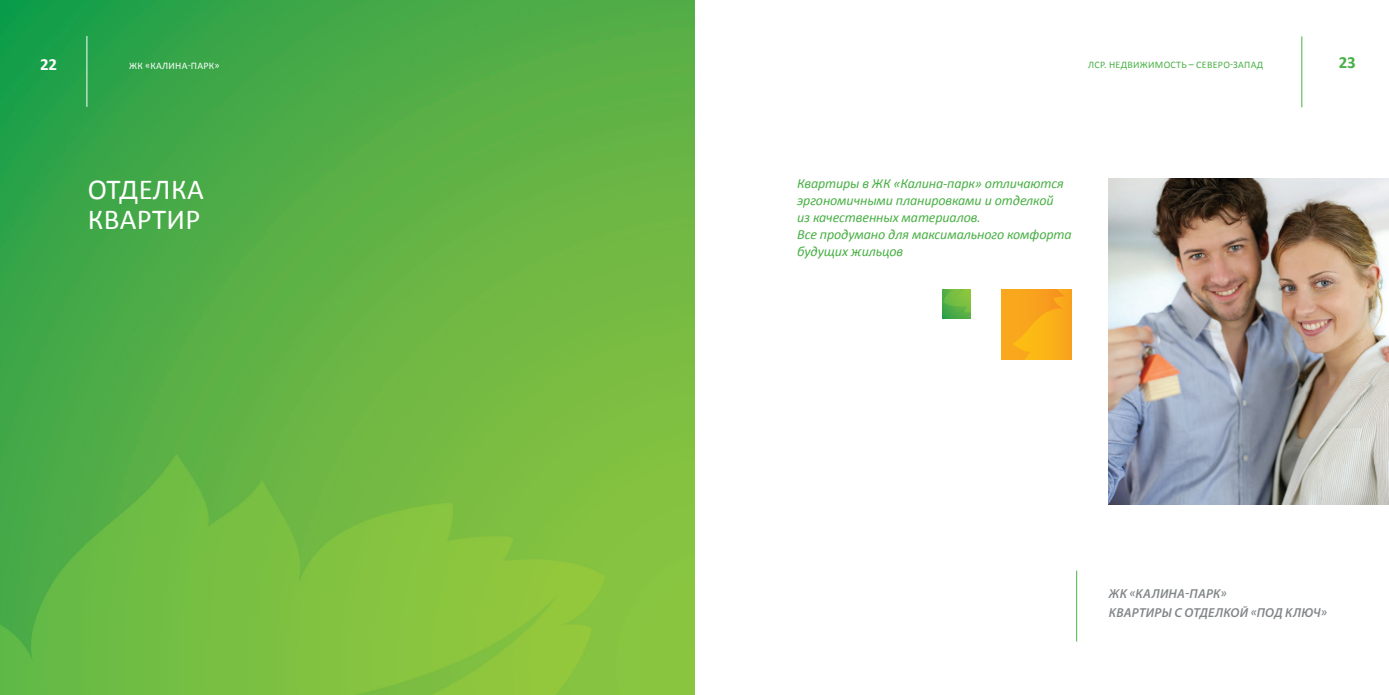
<style>
.page{position:relative;width:1389px;height:695px;background:#fff}
.page>*{position:absolute;margin:0;border:0;box-sizing:border-box;transform-origin:0 0}
.t1{font:29px/30px "Calibri";letter-spacing:.015em;color:#fff}
.t2{font:700 17px "Calibri";color:#fff}
.t3{font:700 17px "Calibri";color:#49b045}
.t4{font:italic 14px/17px "Calibri";letter-spacing:-.01em;color:#49b045}
.t5{font:italic 600 13px/19px "Myriad Pro";letter-spacing:.02em;color:#818688}
.t6{font:10px "Calibri";letter-spacing:.03em;color:#49b045}
.t7{font:10px "Calibri";letter-spacing:.03em;color:#fff}
</style>
<div class="page">
<img style="left:0;top:0;width:694px;height:694px">
<img style="left:1109px;top:178px;width:280px;height:327px">
<hr style="left:1301px;top:36px;width:1px;height:71px;background:#49b045">
<hr style="left:86px;top:36px;width:1px;height:71px;background:#fff">
<hr style="left:1076px;top:570px;width:1px;height:71px;background:#49b045">
<img style="left:1001px;top:289px;width:71px;height:71px">
<img style="left:942px;top:290px;width:29px;height:28px">
<p class="t2" style="left:40px;top:53px;width:19px">22</p>
<p class="t3" style="left:1339px;top:52px;width:19px">23</p>
<p class="t7" style="left:129px;top:60px;width:92px">ЖК «КАЛИНА-ПАРК»</p>
<p class="t6" style="left:1088px;top:58px;width:177px">ЛСР. НЕДВИЖИМОСТЬ – СЕВЕРО-ЗАПАД</p>
<h1 class="t1" style="left:88px;top:174px;width:118px">ОТДЕЛКА<br>КВАРТИР</h1>
<p class="t4" style="left:797px;top:174px;width:276px">Квартиры в ЖК «Калина-парк» отличаются эргономичными планировками и отделкой<br>из качественных материалов.<br>Все продумано для максимального комфорта будущих жильцов</p>
<p class="t5" style="left:1109px;top:584px;width:219px">ЖК «КАЛИНА-ПАРК»<br>КВАРТИРЫ С ОТДЕЛКОЙ «ПОД КЛЮЧ»</p>
</div>
